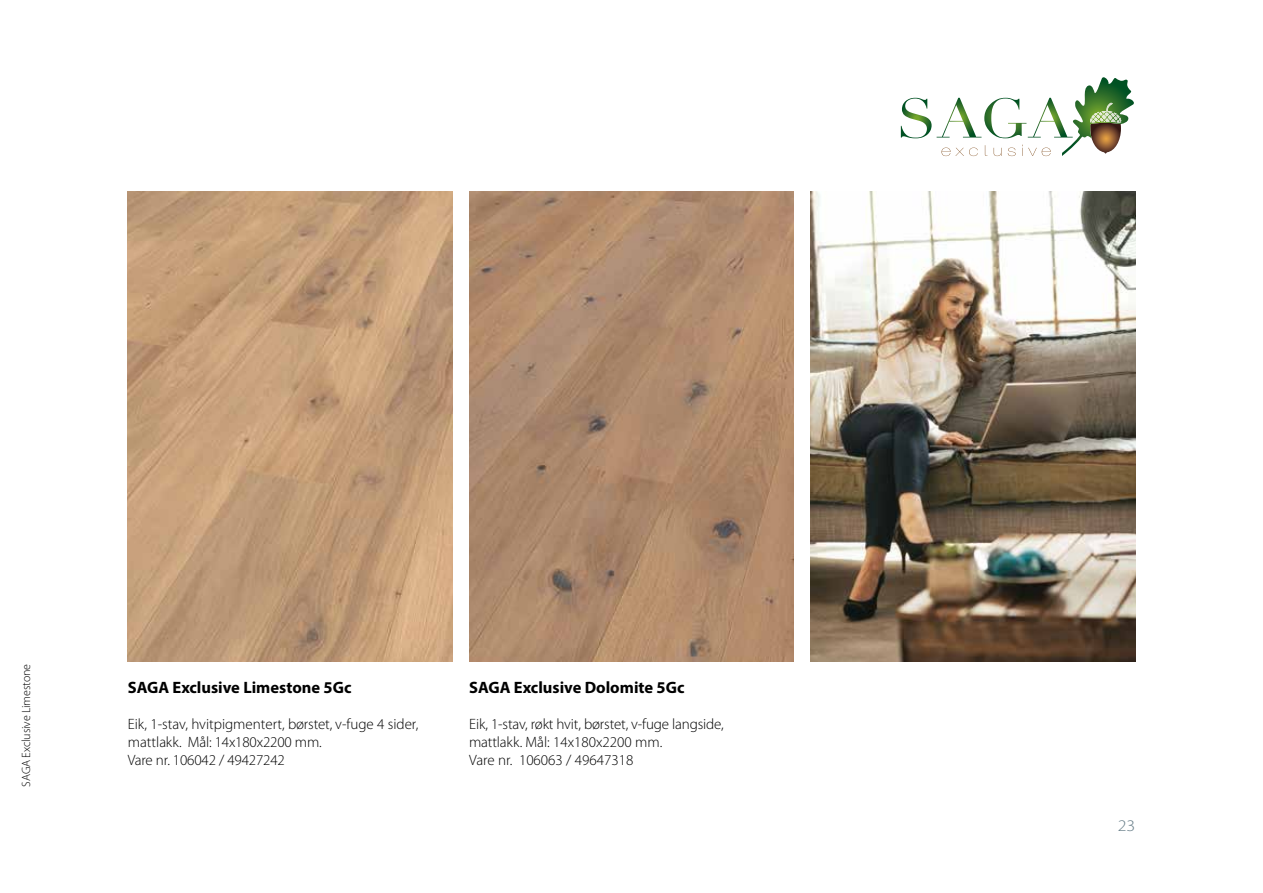
<style>
.page{position:relative;width:1263px;height:893px;background:#fff}
.page>*{position:absolute;margin:0;border:0;box-sizing:border-box;transform-origin:0 0}
.t1{font:700 16.5px "Myriad Pro";color:#000}
.t2{font:300 16.2px "Myriad Pro";color:#647b86;scale:1.11 1}
.t3{font:300 15px/18px "Myriad Pro";letter-spacing:-.01em;color:#000}
.t4{font:300 12px "Myriad Pro";letter-spacing:-.01em;color:#000}
</style>
<div class="page">
<svg style="left:901px;top:77px;width:233px;height:79px"></svg>
<img style="left:128px;top:191px;width:324px;height:470px">
<img style="left:469px;top:191px;width:325px;height:470px">
<img style="left:811px;top:191px;width:324px;height:470px">
<p class="t4" style="left:20px;top:787px;width:124px;rotate:-90deg">SAGA Exclusive Limestone</p>
<p class="t1" style="left:128px;top:676px;width:225px">SAGA Exclusive Limestone 5Gc</p>
<p class="t3" style="left:128px;top:715px;width:292px">Eik, 1-stav, hvitpigmentert, børstet, v-fuge 4 sider, mattlakk. Mål: 14x180x2200 mm.<br>Vare nr. 106042 / 49427242</p>
<p class="t1" style="left:469px;top:676px;width:217px">SAGA Exclusive Dolomite 5Gc</p>
<p class="t3" style="left:469px;top:715px;width:256px">Eik, 1-stav, røkt hvit, børstet, v-fuge langside, mattlakk. Mål: 14x180x2200 mm.<br>Vare nr. 106063 / 49647318</p>
<p class="t2" style="left:1118px;top:817px;width:17px">23</p>
</div>
